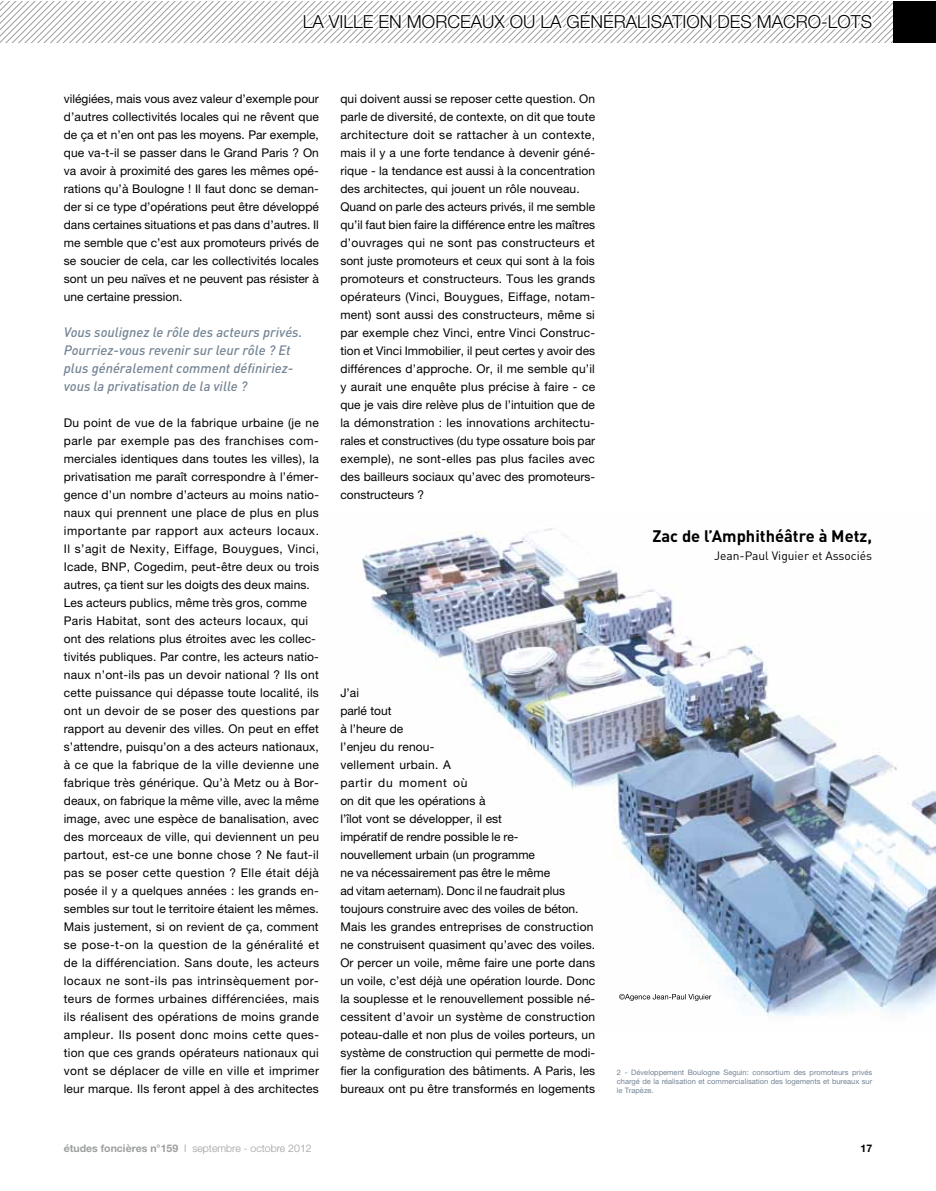
<style>
.page{position:relative;width:936px;height:1191px;background:#fff}
.page>*{position:absolute;margin:0;border:0;box-sizing:border-box;transform-origin:0 0}
.t1{font:300 18px "Helvetica Neue LT Pro";color:#000}
.t2{font:700 16.5px "DIN";color:#000}
.t3{font:italic 500 13.5px/18px "DIN";color:#748494}
.t4{font:12px/18px "Helvetica Neue LT Pro";letter-spacing:.015em;color:#000}
.t5{font:12px "DIN";color:#000}
.t6{font:300 10.5px "Helvetica Neue LT Pro";color:#9c9e9f}
.t7{font:700 10.5px "Helvetica Neue LT Pro";color:#000}
.t8{font:7.5px/9px "Helvetica Neue LT Pro";color:#748494;text-align:justify}
.s1{font-weight:700}
</style>
<div class="page">
<svg style="left:0;top:1px;width:934px;height:42px"></svg>
<img style="left:362px;top:528px;width:572px;height:488px">
<svg style="left:619px;top:994px;width:92px;height:7px"></svg>
<h1 class="t1" style="left:303px;top:10px;width:570px">LA VILLE EN MORCEAUX OU LA GÉNÉRALISATION DES MACRO-LOTS</h1>
<p class="t4" style="left:64px;top:90px;width:257px;text-align:justify">vilégiées, mais vous avez valeur d’exemple pour d’autres collectivités locales qui ne rêvent que de ça et n’en ont pas les moyens. Par exemple, que va-t-il se passer dans le Grand Paris ? On va avoir à proximité des gares les mêmes opé&shy;rations qu’à Boulogne ! Il faut donc se deman&shy;der si ce type d’opérations peut être développé dans certaines situations et pas dans d’autres. Il me semble que c’est aux promoteurs privés de se soucier de cela, car les collectivités locales sont un peu naïves et ne peuvent pas résister à une certaine pression.</p>
<p class="t3" style="left:64px;top:323px;width:240px">Vous soulignez le rôle des acteurs privés.<br>Pourriez-vous revenir sur leur rôle ? Et plus généralement comment définiriez&shy;vous la privatisation de la ville ?</p>
<p class="t4" style="left:64px;top:414px;width:257px">Du point de vue de la fabrique urbaine (je ne parle par exemple pas des franchises com&shy;merciales identiques dans toutes les villes), la privatisation me paraît correspondre à l’émer&shy;gence d’un nombre d’acteurs au moins natio&shy;naux qui prennent une place de plus en plus importante par rapport aux acteurs locaux.<br>Il s’agit de Nexity, Eiffage, Bouygues, Vinci, Icade, BNP, Cogedim, peut-être deux ou trois autres, ça tient sur les doigts des deux mains.<br>Les acteurs publics, même très gros, comme Paris Habitat, sont des acteurs locaux, qui ont des relations plus étroites avec les collec&shy;tivités publiques. Par contre, les acteurs natio&shy;naux n’ont-ils pas un devoir national ? Ils ont cette puissance qui dépasse toute localité, ils ont un devoir de se poser des questions par rapport au devenir des villes. On peut en effet s’attendre, puisqu’on a des acteurs nationaux, à ce que la fabrique de la ville devienne une fabrique très générique. Qu’à Metz ou à Bor&shy;deaux, on fabrique la même ville, avec la même image, avec une espèce de banalisation, avec des morceaux de ville, qui deviennent un peu partout, est-ce une bonne chose ? Ne faut-il pas se poser cette question ? Elle était déjà posée il y a quelques années : les grands en&shy;sembles sur tout le territoire étaient les mêmes.<br>Mais justement, si on revient de ça, comment se pose-t-on la question de la généralité et de la différenciation. Sans doute, les acteurs locaux ne sont-ils pas intrinsèquement por&shy;teurs de formes urbaines différenciées, mais ils réalisent des opérations de moins grande ampleur. Ils posent donc moins cette ques&shy;tion que ces grands opérateurs nationaux qui vont se déplacer de ville en ville et imprimer leur marque. Ils feront appel à des architectes</p>
<p class="t4" style="left:340px;top:90px;width:256px">qui doivent aussi se reposer cette question. On parle de diversité, de contexte, on dit que toute architecture doit se rattacher à un contexte, mais il y a une forte tendance à devenir géné&shy;rique - la tendance est aussi à la concentration des architectes, qui jouent un rôle nouveau.<br>Quand on parle des acteurs privés, il me semble qu’il faut bien faire la différence entre les maîtres d’ouvrages qui ne sont pas constructeurs et sont juste promoteurs et ceux qui sont à la fois promoteurs et constructeurs. Tous les grands opérateurs (Vinci, Bouygues, Eiffage, notam&shy;ment) sont aussi des constructeurs, même si par exemple chez Vinci, entre Vinci Construc&shy;tion et Vinci Immobilier, il peut certes y avoir des différences d’approche. Or, il me semble qu’il y aurait une enquête plus précise à faire - ce que je vais dire relève plus de l’intuition que de la démonstration : les innovations architectu&shy;rales et constructives (du type ossature bois par exemple), ne sont-elles pas plus faciles avec des bailleurs sociaux qu’avec des promoteurs&shy;constructeurs ?</p>
<p class="t4" style="left:340px;top:684px;width:256px">J’ai<br>parlé tout<br>à l’heure de<br>l’enjeu du renou-<br>vellement urbain. A<br>partir du moment où<br>on dit que les opérations à<br>l’îlot vont se développer, il est<br>impératif de rendre possible le re-<br>nouvellement urbain (un programme<br>ne va nécessairement pas être le même<br>ad vitam aeternam). Donc il ne faudrait plus toujours construire avec des voiles de béton.<br>Mais les grandes entreprises de construction ne construisent quasiment qu’avec des voiles.<br>Or percer un voile, même faire une porte dans un voile, c’est déjà une opération lourde. Donc la souplesse et le renouvellement possible né&shy;cessitent d’avoir un système de construction poteau-dalle et non plus de voiles porteurs, un système de construction qui permette de modi&shy;fier la configuration des bâtiments. A Paris, les bureaux ont pu être transformés en logements</p>
<h2 class="t2" style="left:652px;top:525px;width:221px">Zac de l’Amphithéâtre à Metz,</h2>
<p class="t5" style="left:714px;top:548px;width:159px">Jean-Paul Viguier et Associés</p>
<p class="t8" style="left:617px;top:1067px;width:257px">2 - Développement Boulogne Seguin: consortium des promoteurs privés chargé de la réalisation et commercialisation des logements et bureaux sur le Trapèze.</p>
<p class="t6" style="left:64px;top:1141px;width:249px"><span class="s1">études foncières n°159</span> I septembre - octobre 2012</p>
<p class="t7" style="left:860px;top:1142px;width:13px">17</p>
</div>
